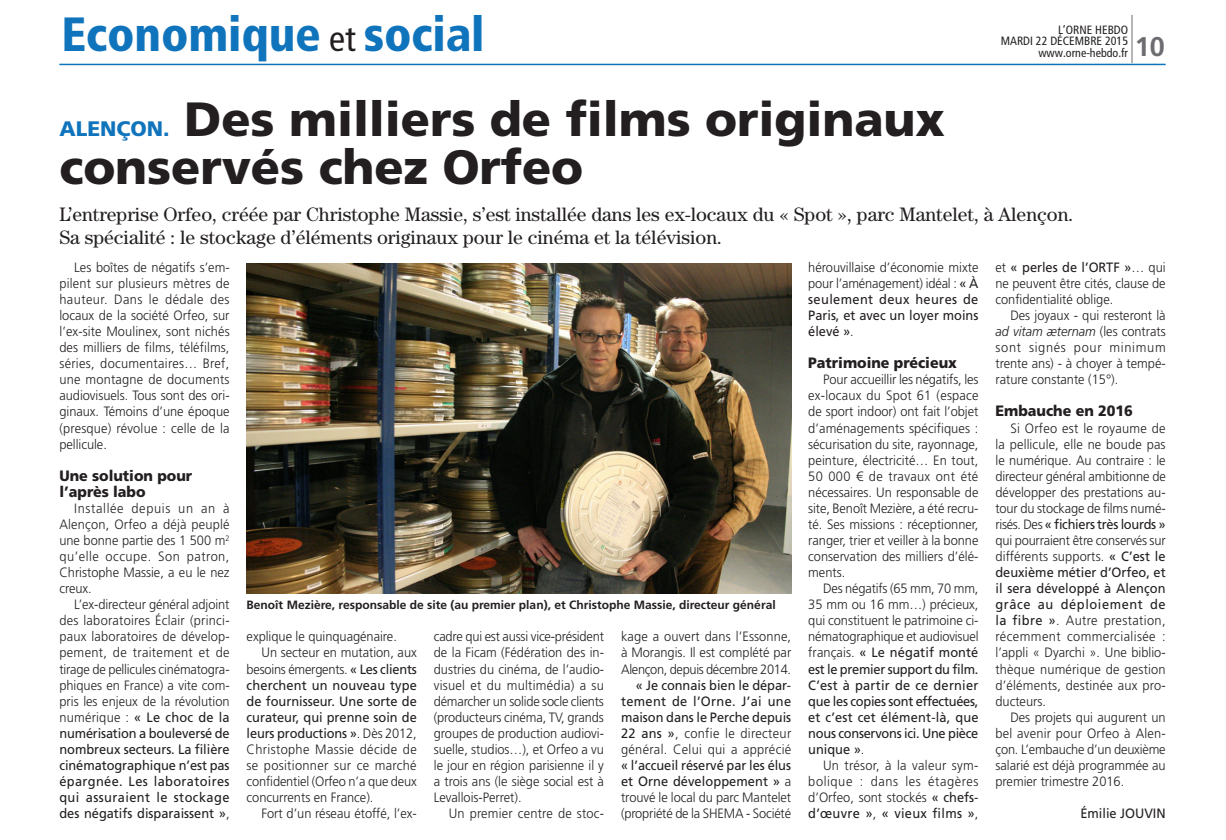
<style>
.page{position:relative;width:1226px;height:840px;background:#fff}
.page>*{position:absolute;margin:0;border:0;box-sizing:border-box;transform-origin:0 0}
.t1{font:900 48px/48px "PBH Fruti";color:#231f20}
.t2{font:48px "JO Fruti Black Cn";letter-spacing:-.005em;color:#1074bc}
.t3{font:700 27px "JO Fruti";color:#6c6d70}
.t4{font:900 21px "PBH Fruti";color:#1074bc}
.t5{font:19.5px/22.5px "PBH Century";color:#231f20}
.t6{font:900 15px/16px "PBH Fruti";color:#231f20;scale:.95 1}
.t7{font:300 13.5px/16px "PBH Fruti";color:#231f20;text-align:justify;scale:.95 1}
.t8{font:300 13.5px/16px "PBH Fruti";color:#231f20;text-align:justify;scale:.95 1}
.t9{font:300 13.5px "PBH Fruti";letter-spacing:.025em;color:#231f20;scale:.95 1}
.t10{font:700 13.5px "PBH Fruti Reg";color:#231f20;scale:.95 1}
.t11{font:12px "PBH Frutibol";color:#231f20}
.t12{font:12px/10.8px "JO Fruti Cn";color:#231f20;text-align:right}
.s1{font-family:"JO Fruti Cn";font-size:36px;color:#231f20}
.s2{font-style:inherit}
.s3{font-style:italic}
</style>
<div class="page">
<hr style="left:1131px;top:15px;width:1px;height:48px;background:#6c6d70">
<hr style="left:59px;top:64px;width:1106px;height:1px;background:#1074bc">
<img style="left:246px;top:264px;width:545px;height:329px">
<h1 class="t2" style="left:61px;top:5px;width:424px">Economique <span class="s1">et</span> social</h1>
<p class="t12" style="left:1000px;top:25px;width:129px">L’ORNE HEBDO<br>MARDI 22 DÉCEMBRE 2015</p>
<p class="t12" style="left:1038px;top:47px;width:91px">www.orne-hebdo.fr</p>
<h2 class="t3" style="left:1134px;top:31px;width:32px">10</h2>
<h1 class="t1" style="left:59px;top:94px;width:886px;text-indent:125px">Des milliers de films originaux conservés chez Orfeo</h1>
<h3 class="t5" style="left:59px;top:203px;width:1015px">L’entreprise Orfeo, créée par Christophe Massie, s’est installée dans les ex-locaux du « Spot », parc Mantelet, à Alençon.<br>Sa spécialité : le stockage d’éléments originaux pour le cinéma et la télévision.</h3>
<p class="t7" style="left:59px;top:259px;width:181px;text-indent:15px">Les boîtes de négatifs s’em&shy;pilent sur plusieurs mètres de hauteur. Dans le dédale des locaux de la société Orfeo, sur l’ex-site Moulinex, sont nichés des milliers de films, téléfilms, séries, documentaires… Bref, une montagne de documents audiovisuels. Tous sont des ori&shy;ginaux. Témoins d’une époque (presque) révolue : celle de la pellicule.</p>
<p class="t6" style="left:59px;top:467px;width:141px">Une solution pour l’après labo</p>
<p class="t7" style="left:59px;top:500px;width:181px;text-indent:15px">Installée depuis un an à Alençon, Orfeo a déjà peuplé une bonne partie des 1 500 m<sup>2 </sup>qu’elle occupe. Son patron, Christophe Massie, a eu le nez creux.</p>
<p class="t7" style="left:59px;top:596px;width:181px;text-indent:15px">L’ex-directeur général adjoint des laboratoires Éclair (princi&shy;paux laboratoires de dévelop&shy;pement, de traitement et de tirage de pellicules cinématogra&shy;phiques en France) a vite com&shy;pris les enjeux de la révolution numérique : <span class="s2">« Le choc de la numérisation a bouleversé de nombreux secteurs. La filière cinématographique n’est pas épargnée. Les laboratoires qui assuraient le stockage des négatifs disparaissent »</span>,</p>
<h3 class="t4" style="left:59px;top:115px;width:112px">ALENÇON.</h3>
<p class="t7" style="left:808px;top:259px;width:181px">hérouvillaise d’économie mixte pour l’aménagement) idéal : <span class="s2">« À seulement deux heures de Paris, et avec un loyer moins élevé »</span>.</p>
<p class="t6" style="left:808px;top:355px;width:158px">Patrimoine précieux</p>
<p class="t7" style="left:808px;top:372px;width:181px;text-indent:15px">Pour accueillir les négatifs, les ex-locaux du Spot 61 (espace de sport indoor) ont fait l’objet d’aménagements spécifiques : sécurisation du site, rayonnage, peinture, électricité… En tout, 50 000 € de travaux ont été nécessaires. Un responsable de site, Benoît Mezière, a été recru&shy;té. Ses missions : réceptionner, ranger, trier et veiller à la bonne conservation des milliers d’élé&shy;ments.</p>
<p class="t8" style="left:808px;top:580px;width:181px;text-indent:15px"><span class="s2">Des négatifs (65 mm, 70 mm, 35 mm ou 16 mm…) précieux, qui constituent le patrimoine ci&shy;nématographique et audiovisuel français.</span> « Le négatif monté est le premier support du film.<br>C’est à partir de ce dernier que les copies sont effectuées, et c’est cet élément-là, que nous conservons ici. Une pièce unique »<span class="s2">.</span></p>
<p class="t7" style="left:808px;top:757px;width:181px;text-indent:15px">Un trésor, à la valeur sym&shy;bolique : dans les étagères d’Orfeo, sont stockés <span class="s2">« chefs&shy;d’œuvre »</span>, <span class="s2">« vieux films »</span>,</p>
<p class="t7" style="left:995px;top:259px;width:181px">et <span class="s2">« perles de l’ORTF »</span>… qui ne peuvent être cités, clause de confidentialité oblige.</p>
<p class="t7" style="left:995px;top:307px;width:181px;text-indent:15px">Des joyaux - qui resteront là <span class="s3">ad vitam æternam</span> (les contrats sont signés pour minimum trente ans) - à choyer à tempé&shy;rature constante (15°).</p>
<p class="t6" style="left:995px;top:403px;width:146px">Embauche en 2016</p>
<p class="t7" style="left:995px;top:420px;width:181px;text-indent:15px">Si Orfeo est le royaume de la pellicule, elle ne boude pas le numérique. Au contraire : le directeur général ambitionne de développer des prestations au&shy;tour du stockage de films numé&shy;risés. Des <span class="s2">« fichiers très lourds » </span>qui pourraient être conservés sur différents supports. <span class="s2">« C’est le deuxième métier d’Orfeo, et il sera développé à Alençon grâce au déploiement de la fibre »</span>. Autre prestation, récemment commercialisée : l’appli « Dyarchi ». Une biblio&shy;thèque numérique de gestion d’éléments, destinée aux pro&shy;ducteurs.</p>
<p class="t7" style="left:995px;top:709px;width:181px;text-indent:15px">Des projets qui augurent un bel avenir pour Orfeo à Alen&shy;çon. L’embauche d’un deuxième salarié est déjà programmée au premier trimestre 2016.</p>
<p class="t10" style="left:1080px;top:805px;width:91px">Émilie JOUVIN</p>
<p class="t11" style="left:246px;top:598px;width:530px">Benoît Mezière, responsable de site (au premier plan), et Christophe Massie, directeur général</p>
<p class="t7" style="left:246px;top:628px;width:160px">explique le quinquagénaire.</p>
<p class="t7" style="left:261px;top:644px;width:165px">Un secteur en mutation, aux</p>
<p class="t7" style="left:246px;top:660px;width:181px">besoins émergents. <span class="s2">« Les clients</span></p>
<p class="t8" style="left:246px;top:676px;width:181px">cherchent un nouveau type</p>
<p class="t8" style="left:246px;top:692px;width:181px">de fournisseur. Une sorte de</p>
<p class="t8" style="left:246px;top:708px;width:181px">curateur, qui prenne soin de</p>
<p class="t8" style="left:246px;top:724px;width:181px">leurs productions »<span class="s2">. Dès 2012,</span></p>
<p class="t9" style="left:246px;top:741px;width:181px">Christophe Massie décide de</p>
<p class="t9" style="left:246px;top:757px;width:180px">se positionner sur ce marché</p>
<p class="t7" style="left:246px;top:773px;width:181px">confidentiel (Orfeo n’a que deux</p>
<p class="t7" style="left:246px;top:789px;width:135px">concurrents en France).</p>
<p class="t7" style="left:261px;top:805px;width:165px">Fort d’un réseau étoffé, l’ex-</p>
<p class="t7" style="left:434px;top:628px;width:181px">cadre qui est aussi vice-président de la Ficam (Fédération des in&shy;dustries du cinéma, de l’audio&shy;visuel et du multimédia) a su démarcher un solide socle clients (producteurs cinéma, TV, grands groupes de production audiovi&shy;suelle, studios…), et Orfeo a vu le jour en région parisienne il y a trois ans (le siège social est à Levallois-Perret).</p>
<p class="t7" style="left:448px;top:805px;width:165px">Un premier centre de stoc-</p>
<p class="t7" style="left:621px;top:628px;width:181px">kage a ouvert dans l’Essonne, à Morangis. Il est complété par Alençon, depuis décembre 2014.</p>
<p class="t8" style="left:621px;top:676px;width:181px;text-indent:15px">« Je connais bien le dépar&shy;tement de l’Orne. J’ai une maison dans le Perche depuis 22 ans »<span class="s2">, confie le directeur général. Celui qui a apprécié</span></p>
<p class="t7" style="left:621px;top:757px;width:181px"><span class="s2">« l’accueil réservé par les élus et Orne développement »</span> a trouvé le local du parc Mantelet (propriété de la SHEMA - Société</p>
</div>
